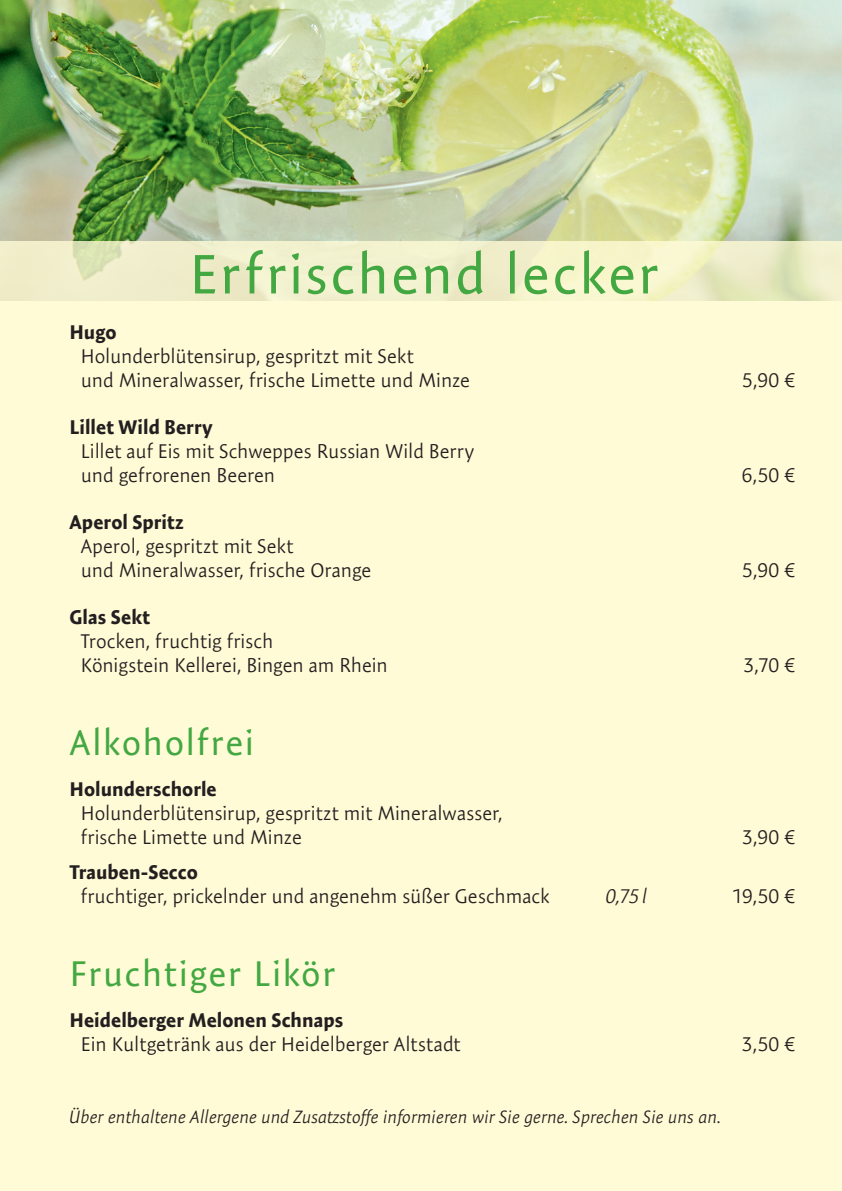
<style>
.page{position:relative;width:842px;height:1191px;background:#fffbd6}
.page>*{position:absolute;margin:0;border:0;box-sizing:border-box;transform-origin:0 0}
.t1{font:56px "Expo Sans Pro";letter-spacing:.035em;color:#43a842}
.t2{font:36px "Expo Sans Pro";letter-spacing:.035em;color:#43a842}
.t3{font:300 20px/24px "Expo Sans Pro";color:#231f20}
.t4{font:700 20px "Expo Sans Pro";letter-spacing:.005em;color:#231f20}
.t5{font:italic 300 20px "Expo Sans Pro";color:#231f20}
.t6{font:italic 300 18px "Expo Sans Pro";color:#231f20}
</style>
<div class="page">
<img style="left:0;top:0;width:842px;height:241px">
<svg style="left:0;top:241px;width:842px;height:59px;fill:#f1efcb"></svg>
<h1 class="t1" style="left:189px;top:241px;width:471px">Erfrischend lecker</h1>
<p class="t4" style="left:69px;top:320px;width:49px">Hugo</p>
<p class="t3" style="left:81px;top:344px;width:391px">Holunderblütensirup, gespritzt mit Sekt<br>und Mineralwasser, frische Limette und Minze</p>
<p class="t4" style="left:69px;top:415px;width:145px">Lillet Wild Berry</p>
<p class="t3" style="left:81px;top:439px;width:395px">Lillet auf Eis mit Schweppes Russian Wild Berry und gefrorenen Beeren</p>
<p class="t4" style="left:69px;top:509px;width:116px">Aperol Spritz</p>
<p class="t3" style="left:81px;top:534px;width:292px">Aperol, gespritzt mit Sekt<br>und Mineralwasser, frische Orange</p>
<p class="t4" style="left:69px;top:604px;width:82px">Glas Sekt</p>
<p class="t3" style="left:81px;top:628px;width:309px">Trocken, fruchtig frisch<br>Königstein Kellerei, Bingen am Rhein</p>
<h2 class="t2" style="left:69px;top:721px;width:186px">Alkoholfrei</h2>
<p class="t4" style="left:69px;top:776px;width:149px">Holunderschorle</p>
<p class="t3" style="left:81px;top:800px;width:423px">Holunderblütensirup, gespritzt mit Mineralwasser, frische Limette und Minze</p>
<p class="t3" style="left:742px;top:368px;width:55px">5,90 €</p>
<p class="t3" style="left:742px;top:463px;width:55px">6,50 €</p>
<p class="t3" style="left:742px;top:558px;width:55px">5,90 €</p>
<p class="t3" style="left:744px;top:652px;width:53px">3,70 €</p>
<p class="t3" style="left:742px;top:824px;width:55px">3,90 €</p>
<p class="t4" style="left:69px;top:859px;width:130px">Trauben-Secco</p>
<p class="t3" style="left:81px;top:883px;width:470px">fruchtiger, prickelnder und angenehm süßer Geschmack</p>
<p class="t5" style="left:606px;top:884px;width:42px">0,75l</p>
<p class="t3" style="left:732px;top:883px;width:64px">19,50 €</p>
<h2 class="t2" style="left:69px;top:952px;width:267px">Fruchtiger Likör</h2>
<p class="t4" style="left:69px;top:1007px;width:275px">Heidelberger Melonen Schnaps</p>
<p class="t3" style="left:81px;top:1031px;width:381px">Ein Kultgetränk aus der Heidelberger Altstadt</p>
<p class="t3" style="left:742px;top:1031px;width:55px">3,50 €</p>
<p class="t6" style="left:69px;top:1106px;width:653px">Über enthaltene Allergene und Zusatzstoffe informieren wir Sie gerne. Sprechen Sie uns an.</p>
</div>
